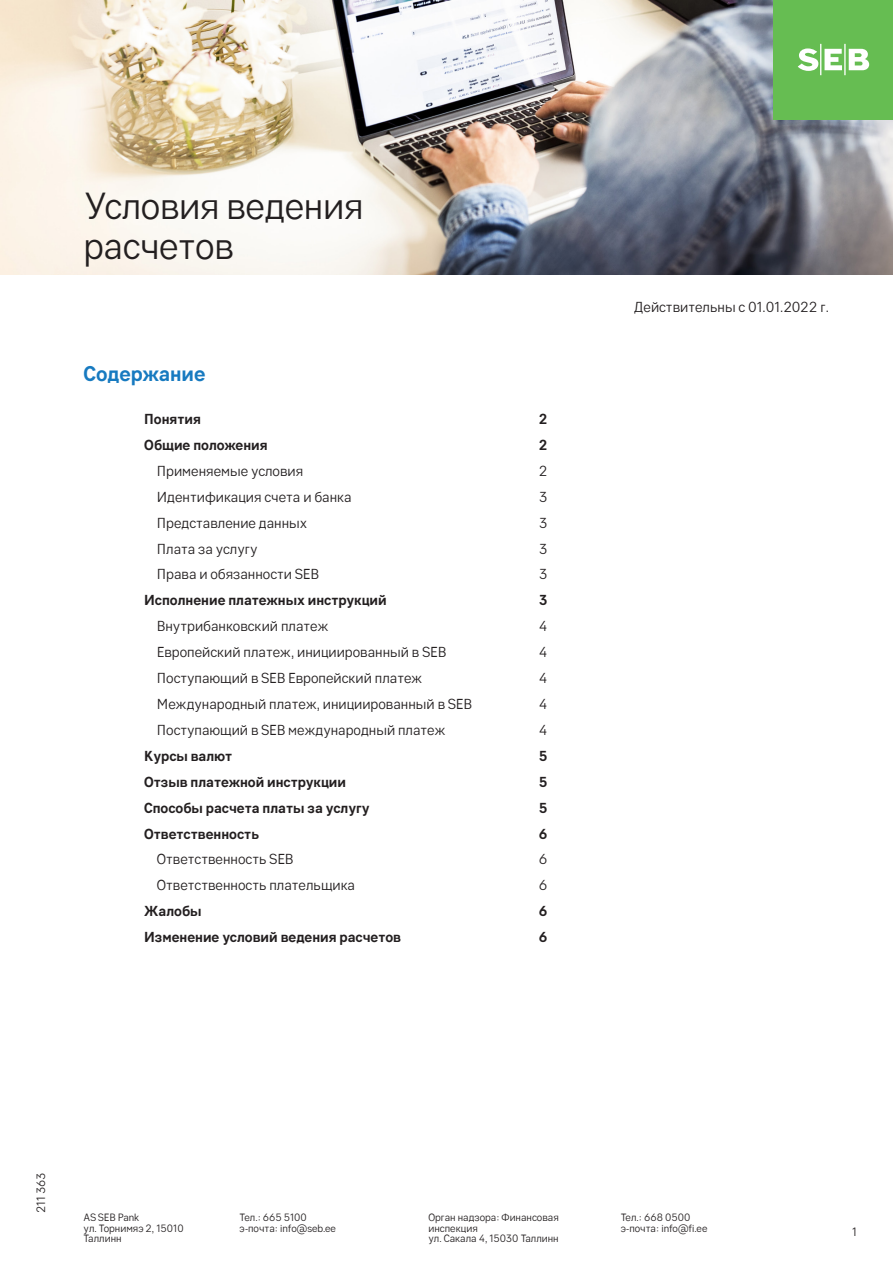
<style>
.page{position:relative;width:893px;height:1263px;background:#fff}
.page>*{position:absolute;margin:0;border:0;box-sizing:border-box;transform-origin:0 0}
.t1{font:37.5px/40.5px "SEB Sans Serif";letter-spacing:-.01em;color:#231f20}
.pealkiri_sinine{font:700 21px "SEB Sans Serif";color:#177ac0}
.Body_tekst_10_12_lep{font:14.4px "SEB Sans Serif";color:#231f20}
.sisukord1{font:700 14.4px "SEB Sans Serif";color:#231f20}
.t2{font:12px "SEB Sans Serif";color:#231f20}
.t3{font:10.5px/10.5px "SEB Sans Serif";color:#231f20}
</style>
<div class="page">
<img style="left:0;top:0;width:893px;height:274px">
<div style="left:774px;top:0;width:119px;height:119px;background:#66bd52"></div>
<svg style="left:798px;top:44px;width:71px;height:31px"></svg>
<h1 class="t1" style="left:84px;top:185px;width:281px">Условия ведения расчетов</h1>
<p class="pealkiri_sinine" style="left:84px;top:361px;width:123px">Содержание</p>
<p class="sisukord1" style="left:144px;top:410px;width:58px">Понятия</p>
<p class="sisukord1" style="left:539px;top:410px;width:10px">2</p>
<p class="sisukord1" style="left:144px;top:436px;width:125px">Общие положения</p>
<p class="sisukord1" style="left:539px;top:436px;width:10px">2</p>
<p class="Body_tekst_10_12_lep" style="left:157px;top:462px;width:148px">Применяемые условия</p>
<p class="Body_tekst_10_12_lep" style="left:539px;top:462px;width:10px">2</p>
<p class="Body_tekst_10_12_lep" style="left:157px;top:488px;width:196px">Идентификация счета и банка</p>
<p class="Body_tekst_10_12_lep" style="left:539px;top:488px;width:10px">3</p>
<p class="Body_tekst_10_12_lep" style="left:157px;top:514px;width:152px">Представление данных</p>
<p class="Body_tekst_10_12_lep" style="left:539px;top:514px;width:10px">3</p>
<p class="Body_tekst_10_12_lep" style="left:157px;top:540px;width:102px">Плата за услугу</p>
<p class="Body_tekst_10_12_lep" style="left:539px;top:540px;width:10px">3</p>
<p class="Body_tekst_10_12_lep" style="left:157px;top:566px;width:163px">Права и обязанности SEB</p>
<p class="Body_tekst_10_12_lep" style="left:539px;top:566px;width:10px">3</p>
<p class="sisukord1" style="left:144px;top:592px;width:244px">Исполнение платежных инструкций</p>
<p class="sisukord1" style="left:539px;top:592px;width:10px">3</p>
<p class="Body_tekst_10_12_lep" style="left:157px;top:618px;width:173px">Внутрибанковский платеж</p>
<p class="Body_tekst_10_12_lep" style="left:539px;top:618px;width:10px">4</p>
<p class="Body_tekst_10_12_lep" style="left:157px;top:644px;width:291px">Европейский платеж, инициированный в SEB</p>
<p class="Body_tekst_10_12_lep" style="left:539px;top:644px;width:10px">4</p>
<p class="Body_tekst_10_12_lep" style="left:157px;top:669px;width:267px">Поступающий в SEB Европейский платеж</p>
<p class="Body_tekst_10_12_lep" style="left:539px;top:669px;width:10px">4</p>
<p class="Body_tekst_10_12_lep" style="left:157px;top:695px;width:316px">Международный платеж, инициированный в SEB</p>
<p class="Body_tekst_10_12_lep" style="left:539px;top:695px;width:10px">4</p>
<p class="Body_tekst_10_12_lep" style="left:157px;top:721px;width:290px">Поступающий в SEB международный платеж</p>
<p class="Body_tekst_10_12_lep" style="left:539px;top:721px;width:10px">4</p>
<p class="sisukord1" style="left:144px;top:747px;width:90px">Курсы валют</p>
<p class="sisukord1" style="left:539px;top:747px;width:10px">5</p>
<p class="sisukord1" style="left:144px;top:773px;width:203px">Отзыв платежной инструкции</p>
<p class="sisukord1" style="left:539px;top:773px;width:10px">5</p>
<p class="sisukord1" style="left:144px;top:799px;width:227px">Способы расчета платы за услугу</p>
<p class="sisukord1" style="left:539px;top:799px;width:10px">5</p>
<p class="sisukord1" style="left:144px;top:825px;width:117px">Ответственность</p>
<p class="sisukord1" style="left:539px;top:825px;width:10px">6</p>
<p class="Body_tekst_10_12_lep" style="left:157px;top:851px;width:138px">Ответственность SEB</p>
<p class="Body_tekst_10_12_lep" style="left:539px;top:851px;width:10px">6</p>
<p class="Body_tekst_10_12_lep" style="left:157px;top:877px;width:200px">Ответственность плательщика</p>
<p class="Body_tekst_10_12_lep" style="left:539px;top:877px;width:10px">6</p>
<p class="sisukord1" style="left:144px;top:902px;width:59px">Жалобы</p>
<p class="sisukord1" style="left:539px;top:902px;width:10px">6</p>
<p class="sisukord1" style="left:144px;top:928px;width:258px">Изменение условий ведения расчетов</p>
<p class="sisukord1" style="left:539px;top:928px;width:10px">6</p>
<p class="Body_tekst_10_12_lep" style="left:634px;top:298px;width:196px">Действительны с 01.01.2022 г.</p>
<p class="t2" style="left:34px;top:1213px;width:42px;rotate:-90deg">211 363</p>
<p class="t3" style="left:84px;top:1212px;width:102px">AS SEB Pank<br>ул. Торнимяэ 2, 15010<br>Таллинн</p>
<p class="t3" style="left:428px;top:1212px;width:132px">Орган надзора: Финансовая инспекция<br>ул. Сакала 4, 15030 Таллинн</p>
<p class="t3" style="left:240px;top:1212px;width:98px">Тел.: 665 5100 э-почта: info@seb.ee</p>
<p class="t3" style="left:621px;top:1212px;width:88px">Тел.: 668 0500 э-почта: info@fi.ee</p>
<p class="t2" style="left:852px;top:1225px;width:6px">1</p>
</div>
